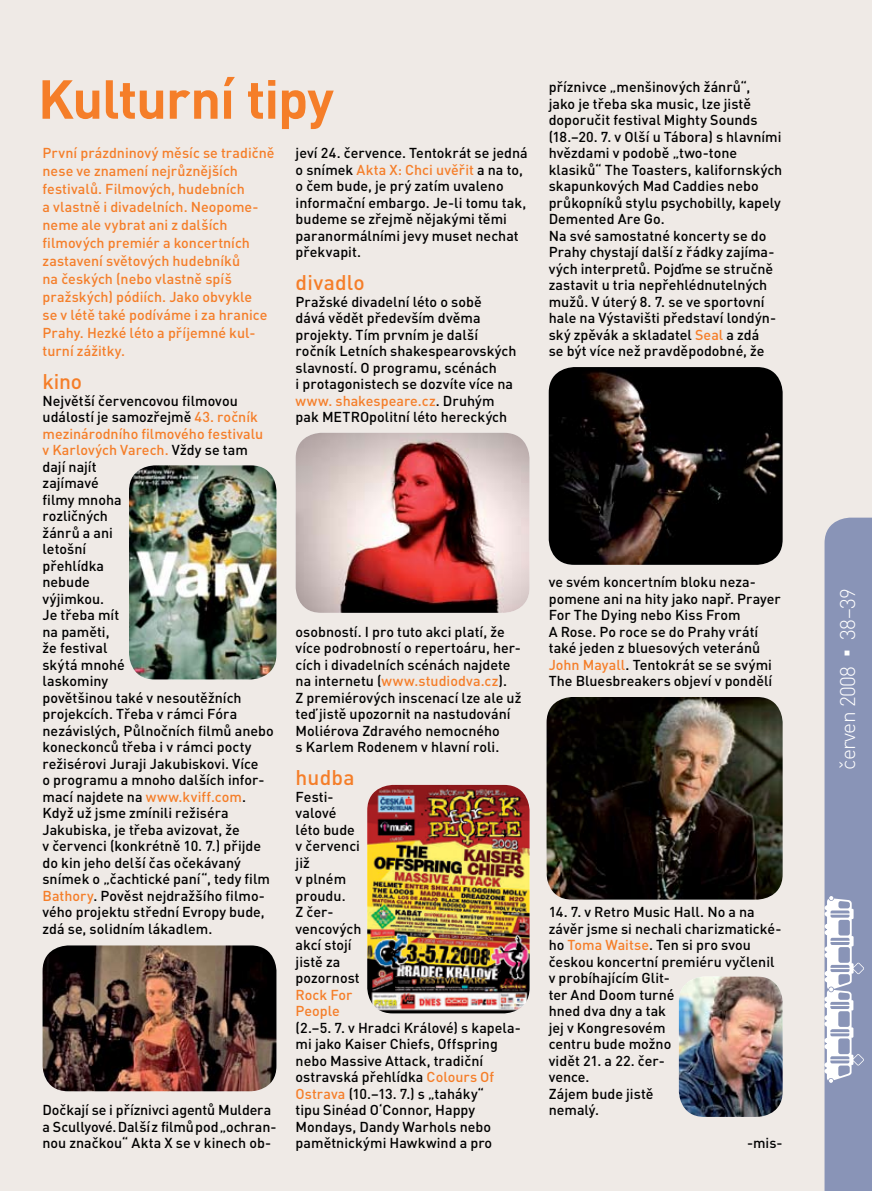
<style>
.page{position:relative;width:872px;height:1191px;background:#efeae6}
.page>*{position:absolute;margin:0;border:0;box-sizing:border-box;transform-origin:0 0}
.t1{font:700 54px "DINCE";letter-spacing:-.02em;color:#f57e29}
.t2{font:300 21px "DINCE";letter-spacing:-.03em;color:#fff}
.t3{font:500 21px "DINCE";letter-spacing:.005em;color:#f57e29}
.t4{font:500 14.25px/16.5px "DINCE";color:#000}
.t5{font:500 14.25px/18px "DINCE";color:#f57e29}
.s1{color:#f57e29}
.s2{font-weight:900;font-size:27px}
</style>
<div class="page">
<svg style="left:824px;top:517px;width:48px;height:674px;background:#99a2bf"></svg>
<img style="left:367px;top:785px;width:162px;height:228px;border-radius:26px">
<img style="left:129px;top:465px;width:147px;height:214px;border-radius:26px">
<img style="left:43px;top:945px;width:233px;height:146px;border-radius:26px">
<img style="left:549px;top:367px;width:233px;height:198px;border-radius:26px">
<img style="left:296px;top:433px;width:233px;height:180px;border-radius:26px">
<img style="left:679px;top:976px;width:103px;height:141px;border-radius:26px">
<img style="left:546px;top:697px;width:236px;height:202px;border-radius:26px">
<h1 class="t1" style="left:38px;top:63px;width:297px">Kulturní tipy</h1>
<p class="t5" style="left:43px;top:143px;width:234px">První prázdninový měsíc se tradičně nese ve znamení nejrůznějších festivalů. Filmových, hudebních<br>a vlastně i divadelních. Neopome&shy;neme ale vybrat ani z dalších filmových premiér a koncertních zastavení světových hudebníků<br>na českých (nebo vlastně spíš pražských) pódiích. Jako obvykle<br>se v létě také podíváme i za hranice<br>Prahy. Hezké léto a příjemné kul&shy;turní zážitky.</p>
<p class="t4" style="left:296px;top:144px;width:233px">jeví 24. července. Tentokrát se jedná o snímek <span class="s1">Akta X: Chci uvěřit</span> a na to, o čem bude, je prý zatím uvaleno informační embargo. Je-li tomu tak, budeme se zřejmě nějakými těmi paranormálními jevy muset nechat překvapit.</p>
<h2 class="t3" style="left:296px;top:268px;width:71px">divadlo</h2>
<p class="t4" style="left:296px;top:293px;width:222px">Pražské divadelní léto o sobě<br>dává vědět především dvěma projekty. Tím prvním je další ročník Letních shakespearovských slavností. O programu, scénách<br>i protagonistech se dozvíte více na <span class="s1">www. shakespeare.cz</span>. Druhým pak METROpolitní léto hereckých</p>
<h2 class="t3" style="left:43px;top:367px;width:41px">kino</h2>
<p class="t4" style="left:43px;top:392px;width:233px">Největší červencovou filmovou událostí je samozřejmě <span class="s1">43. ročník mezinárodního filmového festivalu<br>v Karlových Varech.</span> Vždy se tam dají najít<br>zajímavé<br>filmy mnoha<br>rozličných<br>žánrů a ani<br>letošní<br>přehlídka<br>nebude<br>výjimkou.<br>Je třeba mít<br>na paměti,<br>že festival<br>skýtá mnohé<br>laskominy<br>povětšinou také v nesoutěžních projekcích. Třeba v rámci Fóra nezávislých, Půlnočních filmů anebo koneckonců třeba i v rámci pocty režisérovi Juraji Jakubiskovi. Více<br>o programu a mnoho dalších infor&shy;mací najdete na <span class="s1">www.kviff.com</span>.<br>Když už jsme zmínili režiséra<br>Jakubiska, je třeba avizovat, že<br>v červenci (konkrétně 10. 7.) přijde do kin jeho delší čas očekávaný snímek o „čachtické paní“, tedy film<br><span class="s1">Bathory</span>. Pověst nejdražšího filmo&shy;vého projektu střední Evropy bude, zdá se, solidním lákadlem.</p>
<p class="t4" style="left:296px;top:623px;width:227px">osobností. I pro tuto akci platí, že více podrobností o repertoáru, her&shy;cích i divadelních scénách najdete na internetu (<span class="s1">www.studiodva.cz</span>).<br>Z premiérových inscenací lze ale už teď jistě upozornit na nastudování Moliérova Zdravého nemocného<br>s Karlem Rodenem v hlavní roli.</p>
<h2 class="t3" style="left:296px;top:763px;width:60px">hudba</h2>
<p class="t4" style="left:296px;top:788px;width:67px">Festi&shy;valové léto bude v červenci již<br>v plném proudu.<br>Z čer&shy;vencových akcí stojí jistě za pozornost</p>
<p class="t5" style="left:296px;top:986px;width:58px;line-height:16.5px">Rock For<br>People</p>
<p class="t4" style="left:296px;top:1019px;width:225px">(2.–5. 7. v Hradci Králové) s kapela&shy;mi jako Kaiser Chiefs, Offspring nebo Massive Attack, tradiční ostravská přehlídka <span class="s1">Colours Of<br>Ostrava</span> (10.–13. 7.) s „taháky“<br>tipu Sinéad O‘Connor, Happy<br>Mondays, Dandy Warhols nebo pamětnickými Hawkwind a pro</p>
<p class="t4" style="left:43px;top:1101px;width:233px">Dočkají se i příznivci agentů Muldera a Scullyové. Další z filmů pod „ochra- n&shy;nou značkou“ Akta X se v kinech ob-</p>
<p class="t4" style="left:549px;top:78px;width:235px">příznivce „menšinových žánrů“,<br>jako je třeba ska music, lze jistě doporučit festival Mighty Sounds (18.–20. 7. v Olší u Tábora) s hlavními hvězdami v podobě „two-tone klasiků“ The Toasters, kalifornských skapunkových Mad Caddies nebo průkopníků stylu psychobilly, kapely Demented Are Go.<br>Na své samostatné koncerty se do Prahy chystají další z řádky zajíma&shy;vých interpretů. Pojďme se stručně zastavit u tria nepřehlédnutelných mužů. V úterý 8. 7. se ve sportovní hale na Výstavišti představí londýn&shy;ský zpěvák a skladatel <span class="s1">Seal</span> a zdá<br>se být více než pravděpodobné, že</p>
<p class="t4" style="left:549px;top:573px;width:234px">ve svém koncertním bloku neza&shy;pomene ani na hity jako např. Prayer<br>For The Dying nebo Kiss From<br>A Rose. Po roce se do Prahy vrátí také jeden z bluesových veteránů<br><span class="s1">John Mayall</span>. Tentokrát se se svými<br>The Bluesbreakers objeví v pondělí</p>
<p class="t4" style="left:549px;top:903px;width:232px">14. 7. v Retro Music Hall. No a na závěr jsme si nechali charizmatické&shy;ho <span class="s1">Toma Waitse</span>. Ten si pro svou českou koncertní premiéru vyčlenil v probíhajícím Glit-<br>ter And Doom turné<br>hned dva dny a tak<br>jej v Kongresovém<br>centru bude možno<br>vidět 21. a 22. čer-<br>vence.<br>Zájem bude jistě<br>nemalý.</p>
<p class="t4" style="left:747px;top:1134px;width:37px">-mis-</p>
<h2 class="t2" style="left:833px;top:770px;width:183px;rotate:-90deg">červen 2008 <span class="s2">∤</span> 38–39</h2>
<h2 class="t2" style="left:833px;top:761px;width:157px;rotate:-90deg">únor 2008 14–39</h2>
<h2 class="t2" style="left:833px;top:664px;width:52px;rotate:-90deg"><span class="s2">∤</span> 4–39</h2>
<h2 class="t2" style="left:833px;top:761px;width:27px;rotate:-90deg">led</h2>
</div>
